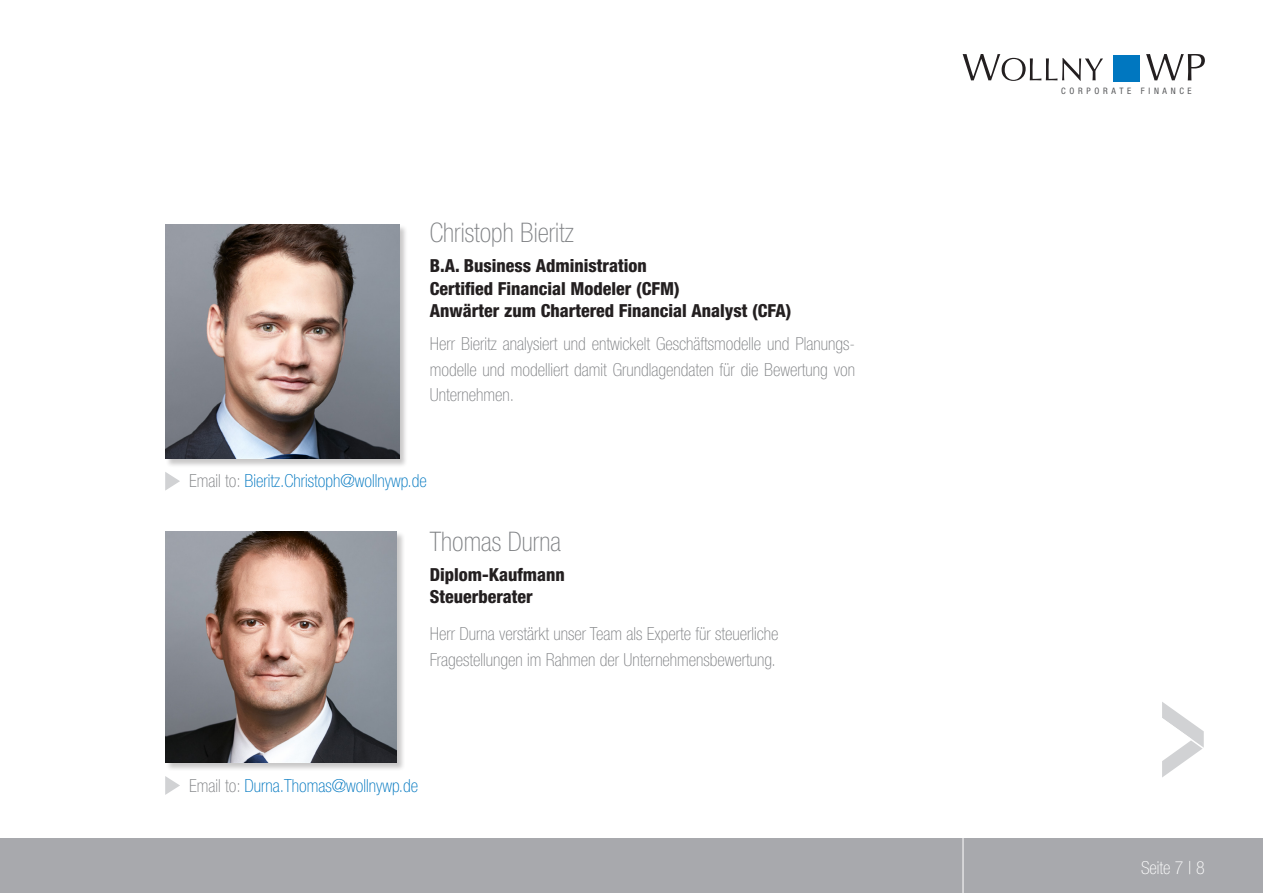
<style>
.page{position:relative;width:1263px;height:893px;background:#fff}
.page>*{position:absolute;margin:0;border:0;box-sizing:border-box;transform-origin:0 0}
.t1{font:100 condensed 27px "Helvetica Neue LT Std";color:#808285}
.t2{font:100 condensed 18px/25.5px "Helvetica Neue LT Std";color:#808285;text-align:justify}
.t3{font:800 condensed 18px "Helvetica Neue LT Std";color:#231f20}
.t4{font:100 condensed 18px "Helvetica Neue LT Std";color:#0077c0}
.t5{font:100 condensed 18px "Helvetica Neue LT Std";color:#fff}
.t6{font:condensed 8.85px "Helvetica Neue LT Std";letter-spacing:.415em;color:#57585a}
.s1{color:#808285}
</style>
<div class="page">
<svg style="left:963px;top:54px;width:140px;height:27px"></svg>
<svg style="left:1146px;top:54px;width:59px;height:26px"></svg>
<div style="left:1113px;top:55px;width:26px;height:26px;background:#0077c0"></div>
<div style="left:0;top:839px;width:1263px;height:54px;background:#a8a9ad"></div>
<hr style="left:963px;top:828px;width:1px;height:65px;background:#fff">
<svg style="left:1162px;top:702px;width:42px;height:75px"></svg>
<svg style="left:165px;top:472px;width:15px;height:19px"></svg>
<svg style="left:165px;top:776px;width:15px;height:19px"></svg>
<div style="left:165px;top:224px;width:243px;height:243px;background:#231f20;opacity:.25"></div>
<img style="left:165px;top:225px;width:234px;height:234px">
<div style="left:165px;top:531px;width:240px;height:241px;background:#231f20;opacity:.25"></div>
<img style="left:165px;top:532px;width:231px;height:231px">
<p class="t1" style="left:430px;top:217px;width:145px">Christoph Bieritz</p>
<p class="t3" style="left:430px;top:255px;width:218px">B.A. Business Administration</p>
<p class="t3" style="left:430px;top:277px;width:252px">Certified Financial Modeler (CFM)</p>
<p class="t3" style="left:430px;top:300px;width:363px">Anwärter zum Chartered Financial Analyst (CFA)</p>
<p class="t2" style="left:430px;top:331px;width:427px">Herr Bieritz analysiert und entwickelt Geschäftsmodelle und Planungs&shy;modelle und modelliert damit Grundlagendaten für die Bewertung von Unternehmen.</p>
<p class="t4" style="left:189px;top:471px;width:239px"><span class="s1">Email to:</span> Bieritz.Christoph@wollnywp.de</p>
<p class="t1" style="left:430px;top:526px;width:133px">Thomas Durna</p>
<p class="t3" style="left:430px;top:563px;width:137px">Diplom-Kaufmann</p>
<p class="t3" style="left:430px;top:586px;width:105px">Steuerberater</p>
<p class="t2" style="left:430px;top:621px;width:350px">Herr Durna verstärkt unser Team als Experte für steuerliche</p>
<p class="t2" style="left:430px;top:647px;width:348px">Fragestellungen im Rahmen der Unternehmensbewertung.</p>
<p class="t4" style="left:189px;top:775px;width:231px"><span class="s1">Email to:</span> Durna.Thomas@wollnywp.de</p>
<p class="t6" style="left:1061px;top:86px;width:132px">CORPORATE FINANCE</p>
<p class="t5" style="left:1141px;top:857px;width:65px">Seite 7 | 8</p>
</div>
